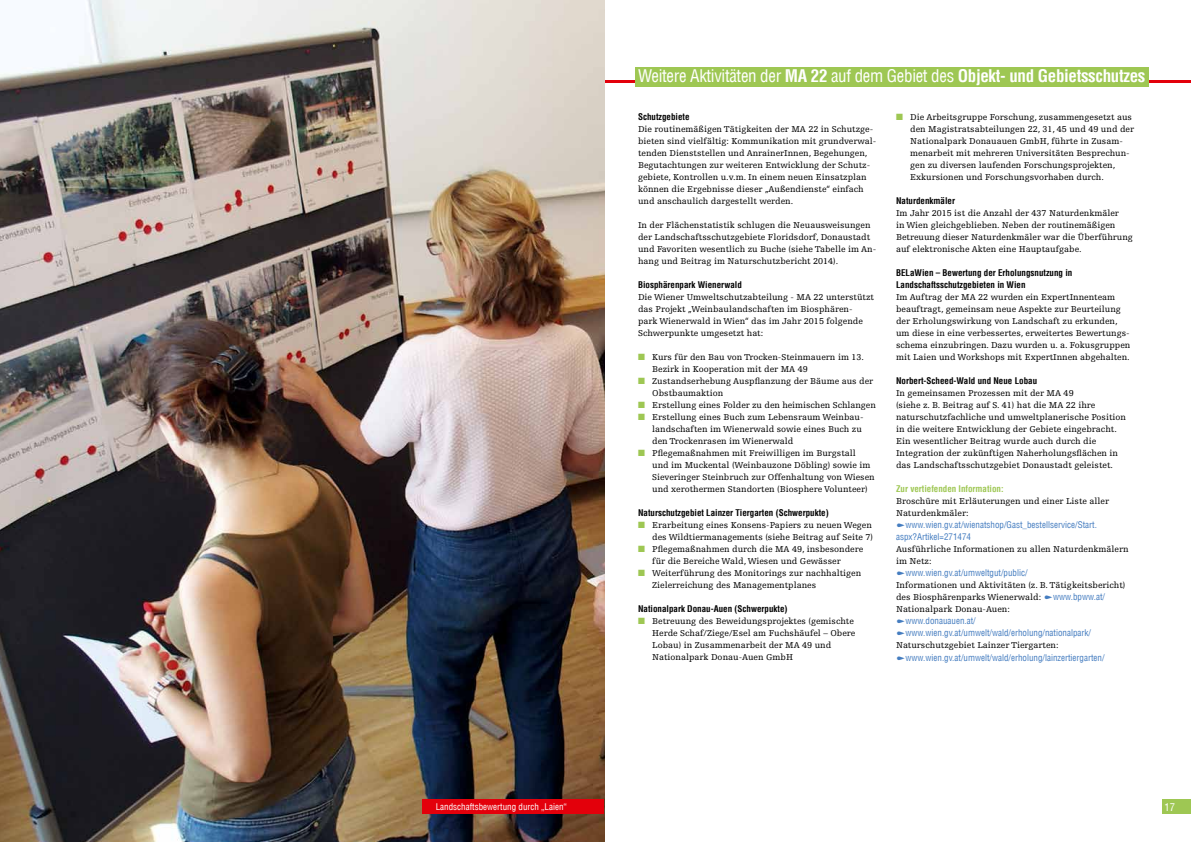
<style>
.page{position:relative;width:1191px;height:842px;background:#fff}
.page>*{position:absolute;margin:0;border:0;box-sizing:border-box;transform-origin:0 0}
.t1{font:condensed 17px "Helvetica LT";letter-spacing:-.02em;color:#fff}
.t2{font:condensed 10.5px "Helvetica LT";color:#fff}
.t3{font:9px/12px "Egyptienne FLT Std";color:#000}
.t4{font:condensed 9px/12px "Helvetica LT";color:#457dc0}
.t5{font:700 condensed 9px/12px "Helvetica LT";color:#000}
.t6{font:condensed 9px "Helvetica LT";color:#fff}
.t7{font:700 condensed 9px "Helvetica LT";color:#9ec753}
.s1{font-weight:700}
.s2{color:#9ec753}
</style>
<div class="page">
<hr style="left:587px;top:80px;width:604px;height:2px;background:#e3000b">
<img style="left:0;top:0;width:604px;height:842px">
<div style="left:422px;top:799px;width:182px;height:15px;background:#e3000b"></div>
<div style="left:635px;top:67px;width:513px;height:19px;background:#9ec753"></div>
<div style="left:1162px;top:799px;width:29px;height:15px;background:#9ec753"></div>
<p class="t6" style="left:436px;top:801px;width:133px">Landschaftsbewertung durch „Laien“</p>
<h2 class="t1" style="left:638px;top:65px;width:509px">Weitere Aktivitäten der <span class="s1">MA 22</span> auf dem Gebiet des <span class="s1">Objekt- und Gebietsschutzes</span></h2>
<h3 class="t5" style="left:638px;top:111px;width:53px">Schutzgebiete</h3>
<p class="t3" style="left:638px;top:123px;width:240px">Die routinemäßigen Tätigkeiten der MA 22 in Schutzge&shy;bieten sind vielfältig: Kommunikation mit grundverwal&shy;tenden Dienststellen und AnrainerInnen, Begehungen, Begutachtungen zur weiteren Entwicklung der Schutz&shy;gebiete, Kontrollen u.v.m. In einem neuen Einsatzplan können die Ergebnisse dieser „Außendienste“ einfach und anschaulich dargestellt werden.</p>
<p class="t3" style="left:638px;top:219px;width:240px">In der Flächenstatistik schlugen die Neuausweisungen der Landschaftsschutzgebiete Floridsdorf, Donaustadt und Favoriten wesentlich zu Buche (siehe Tabelle im An&shy;hang und Beitrag im Naturschutzbericht 2014).</p>
<h3 class="t5" style="left:638px;top:279px;width:105px">Biosphärenpark Wienerwald</h3>
<p class="t3" style="left:638px;top:291px;width:238px">Die Wiener Umweltschutzabteilung - MA 22 unterstützt das Projekt „Weinbaulandschaften im Biosphären&shy;park Wienerwald in Wien“ das im Jahr 2015 folgende Schwerpunkte umgesetzt hat:</p>
<p class="t3" style="left:652px;top:351px;width:213px;text-indent:-14px"><span class="s2">■</span> Kurs für den Bau von Trocken-Steinmauern im 13.<br>Bezirk in Kooperation mit der MA 49</p>
<p class="t3" style="left:652px;top:375px;width:222px;text-indent:-14px"><span class="s2">■</span> Zustandserhebung Auspflanzung der Bäume aus der<br>Obstbaumaktion</p>
<p class="t3" style="left:638px;top:399px;width:239px"><span class="s2">■</span> Erstellung eines Folder zu den heimischen Schlangen</p>
<p class="t3" style="left:652px;top:411px;width:213px;text-indent:-14px"><span class="s2">■</span> Erstellung eines Buch zum Lebensraum Weinbau&shy;landschaften im Wienerwald sowie eines Buch zu den Trockenrasen im Wienerwald</p>
<p class="t3" style="left:652px;top:447px;width:224px;text-indent:-14px"><span class="s2">■</span> Pflegemaßnahmen mit Freiwilligen im Burgstall<br>und im Muckental (Weinbauzone Döbling) sowie im Sieveringer Steinbruch zur Offenhaltung von Wiesen und xerothermen Standorten (Biosphere Volunteer)</p>
<h3 class="t5" style="left:638px;top:507px;width:192px">Naturschutzgebiet Lainzer Tiergarten (Schwerpukte)</h3>
<p class="t3" style="left:638px;top:519px;width:236px;text-align:right"><span class="s2">■</span> Erarbeitung eines Konsens-Papiers zu neuen Wegen des Wildtiermanagements (siehe Beitrag auf Seite 7)</p>
<p class="t3" style="left:652px;top:543px;width:212px;text-indent:-14px"><span class="s2">■</span> Pflegemaßnahmen durch die MA 49, insbesondere für die Bereiche Wald, Wiesen und Gewässer</p>
<p class="t3" style="left:652px;top:567px;width:210px;text-indent:-14px"><span class="s2">■</span> Weiterführung des Monitorings zur nachhaltigen<br>Zielerreichung des Managementplanes</p>
<h3 class="t5" style="left:638px;top:603px;width:151px">Nationalpark Donau-Auen (Schwerpukte)</h3>
<p class="t3" style="left:652px;top:615px;width:205px;text-indent:-14px"><span class="s2">■</span> Betreuung des Beweidungsprojektes (gemischte Herde Schaf/Ziege/Esel am Fuchshäufel – Obere Lobau) in Zusammenarbeit der MA 49 und Nationalpark Donau-Auen GmbH</p>
<p class="t3" style="left:910px;top:111px;width:225px;text-indent:-14px"><span class="s2">■</span> Die Arbeitsgruppe Forschung, zusammengesetzt aus den Magistratsabteilungen 22, 31, 45 und 49 und der Nationalpark Donauauen GmbH, führte in Zusam&shy;menarbeit mit mehreren Universitäten Besprechun&shy;gen zu diversen laufenden Forschungsprojekten, Exkursionen und Forschungsvorhaben durch.</p>
<h3 class="t5" style="left:896px;top:194px;width:60px">Naturdenkmäler</h3>
<p class="t3" style="left:896px;top:207px;width:238px">Im Jahr 2015 ist die Anzahl der 437 Naturdenkmäler<br>in Wien gleichgeblieben. Neben der routinemäßigen Betreuung dieser Naturdenkmäler war die Überführung auf elektronische Akten eine Hauptaufgabe.</p>
<h3 class="t5" style="left:896px;top:266px;width:178px">BELaWien – Bewertung der Erholungsnutzung in<br>Landschaftsschutzgebieten in Wien</h3>
<p class="t3" style="left:896px;top:291px;width:236px">Im Auftrag der MA 22 wurden ein ExpertInnenteam beauftragt, gemeinsam neue Aspekte zur Beurteilung der Erholungswirkung von Landschaft zu erkunden, um diese in eine verbessertes, erweitertes Bewertungs&shy;schema einzubringen. Dazu wurden u. a. Fokusgruppen mit Laien und Workshops mit ExpertInnen abgehalten.</p>
<h3 class="t5" style="left:896px;top:374px;width:143px">Norbert-Scheed-Wald und Neue Lobau</h3>
<p class="t3" style="left:896px;top:387px;width:231px">In gemeinsamen Prozessen mit der MA 49<br>(siehe z. B. Beitrag auf S. 41) hat die MA 22 ihre naturschutzfachliche und umweltplanerische Position in die weitere Entwicklung der Gebiete eingebracht.<br>Ein wesentlicher Beitrag wurde auch durch die Integration der zukünftigen Naherholungsflächen in das Landschaftsschutzgebiet Donaustadt geleistet.</p>
<h4 class="t7" style="left:896px;top:483px;width:109px">Zur vertiefenden Information:</h4>
<p class="t3" style="left:896px;top:495px;width:214px">Broschüre mit Erläuterungen und einer Liste aller<br>Naturdenkmäler:</p>
<p class="t4" style="left:896px;top:519px;width:202px;text-indent:10px">www.wien.gv.at/wienatshop/Gast_bestellservice/Start. aspx?Artikel=271474</p>
<p class="t3" style="left:896px;top:543px;width:234px">Ausführliche Informationen zu allen Naturdenkmälern im Netz:</p>
<p class="t4" style="left:905px;top:567px;width:123px">www.wien.gv.at/umweltgut/public/</p>
<p class="t3" style="left:896px;top:579px;width:231px">Informationen und Aktivitäten (z. B. Tätigkeitsbericht) des Biosphärenparks Wienerwald:</p>
<p class="t4" style="left:1053px;top:591px;width:53px">www.bpww.at/</p>
<p class="t3" style="left:896px;top:603px;width:115px">Nationalpark Donau-Auen:</p>
<p class="t4" style="left:905px;top:615px;width:187px">www.donauauen.at/ www.wien.gv.at/umwelt/wald/erholung/nationalpark/</p>
<p class="t3" style="left:896px;top:639px;width:164px">Naturschutzgebiet Lainzer Tiergarten:</p>
<p class="t4" style="left:905px;top:652px;width:200px">www.wien.gv.at/umwelt/wald/erholung/lainzertiergarten/</p>
<p class="t2" style="left:1164px;top:800px;width:12px">17</p>
</div>
